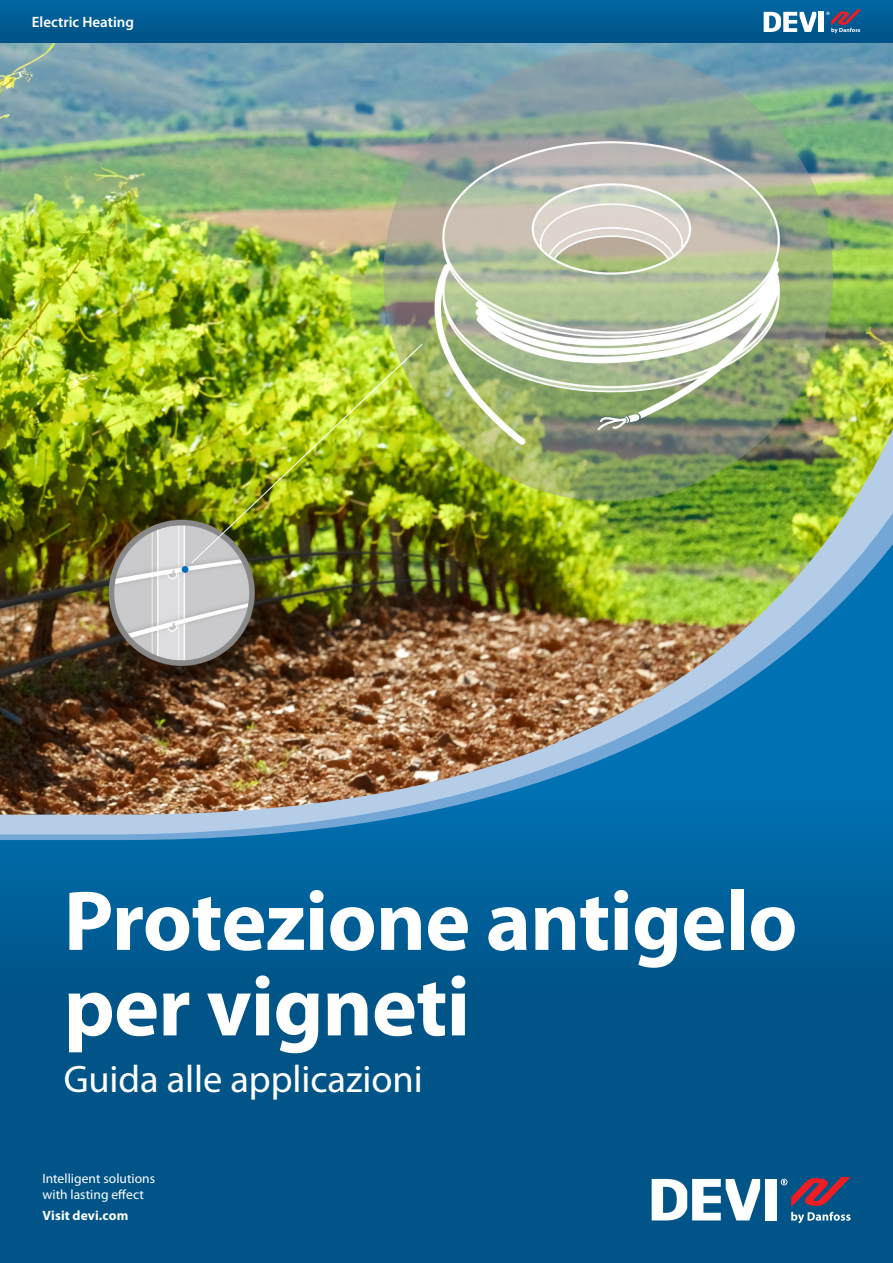
<style>
.page{position:relative;width:893px;height:1263px;background:#fff}
.page>*{position:absolute;margin:0;border:0;box-sizing:border-box;transform-origin:0 0}
.Headline{font:700 85.5px/85.5px "Myriad Pro";letter-spacing:-.01em;color:#fff}
.Sub-headline{font:38.4px "Myriad Pro";color:#fff}
.Front_page__Document{font:600 15px "Myriad Pro";color:#fff}
.t1{font:13.5px/16.5px "Myriad Pro";letter-spacing:.005em;color:#fff}
.t2{font:700 13.5px "Myriad Pro";letter-spacing:.01em;color:#fff}
</style>
<div class="page">
<img style="left:0;top:43px;width:893px;height:336px">
<div style="left:0;top:0;width:893px;height:43px;background:linear-gradient(to bottom,#0067a4,#005184)"></div>
<div style="left:819px;top:12px;width:5px;height:20px;background:#fff"></div>
<svg style="left:764px;top:12px;width:52px;height:20px"></svg>
<svg style="left:826px;top:9px;width:35px;height:24px"></svg>
<svg style="left:0;top:840px;width:893px;height:423px;background:#00588d"></svg>
<div style="left:765px;top:1179px;width:11px;height:41px;background:#fff"></div>
<svg style="left:652px;top:1179px;width:108px;height:41px"></svg>
<svg style="left:781px;top:1177px;width:72px;height:46px;background:#485479"></svg>
<img style="left:0;top:379px;width:893px;height:455px">
<p class="Front_page__Document" style="left:32px;top:14px;width:104px">Electric Heating</p>
<p class="Headline" style="left:64px;top:879px;width:735px">Protezione antigelo per vigneti</p>
<p class="Sub-headline" style="left:64px;top:1058px;width:360px">Guida alle applicazioni</p>
<p class="t1" style="left:43px;top:1170px;width:114px">Intelligent solutions with lasting effect</p>
<p class="t2" style="left:43px;top:1208px;width:87px">Visit devi.com</p>
</div>
